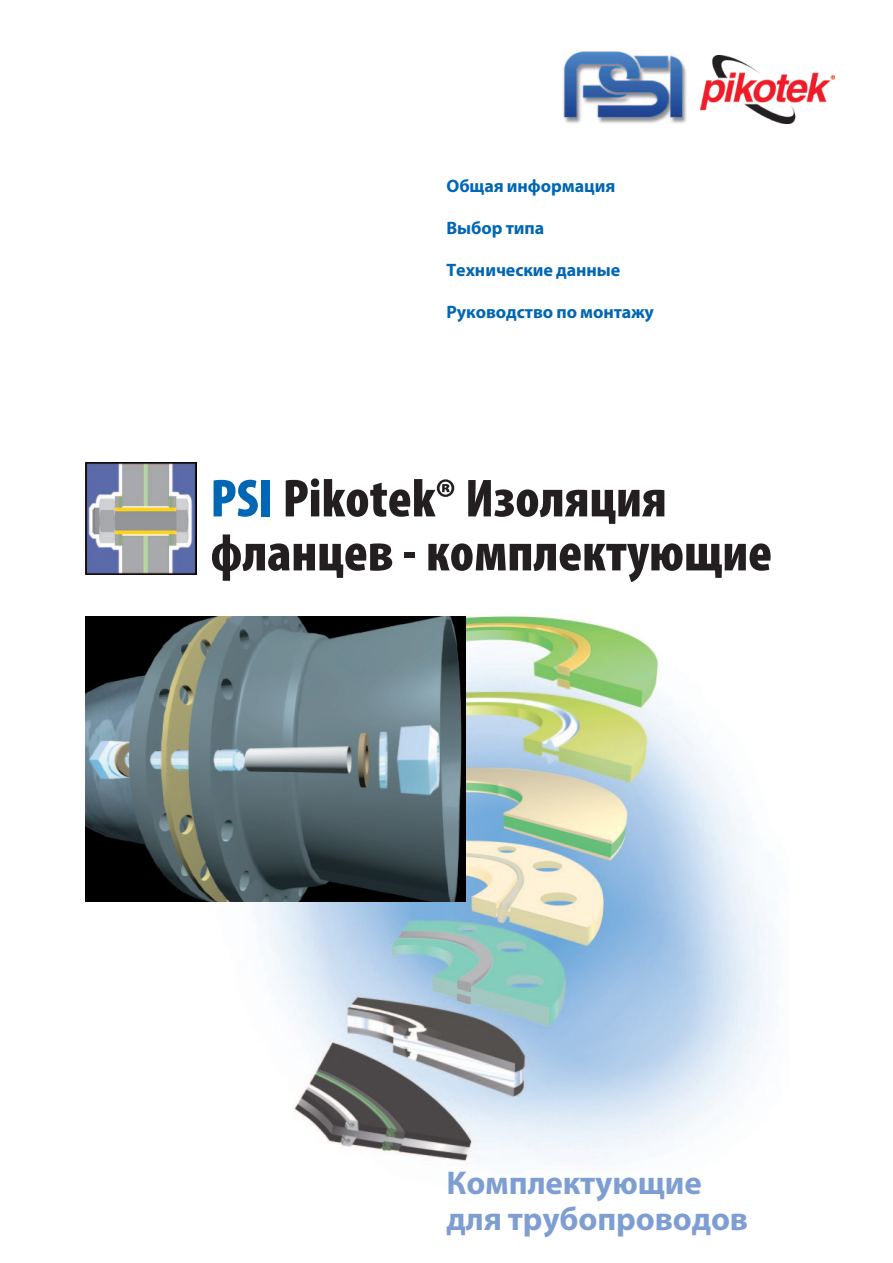
<style>
.page{position:relative;width:893px;height:1263px;background:#fff}
.page>*{position:absolute;margin:0;border:0;box-sizing:border-box;transform-origin:0 0}
.t1{font:900 condensed 54px/54px "Myriad Pro";color:#231f20}
.t2{font:700 33px/36px "Myriad Pro";letter-spacing:-.005em;color:#7e9ed2}
.t3{font:700 18px "Myriad Pro";letter-spacing:-.005em;color:#0166b3}
.s1{color:#0166b3}
</style>
<div class="page">
<img style="left:189px;top:556px;width:583px;height:607px">
<img style="left:85px;top:617px;width:380px;height:285px">
<img style="left:563px;top:51px;width:124px;height:73px">
<img style="left:700px;top:55px;width:134px;height:68px">
<img style="left:85px;top:463px;width:111px;height:111px">
<p class="t3" style="left:446px;top:176px;width:170px">Общая информация</p>
<p class="t3" style="left:446px;top:218px;width:99px">Выбор типа</p>
<p class="t3" style="left:446px;top:260px;width:175px">Технические данные</p>
<p class="t3" style="left:446px;top:302px;width:209px">Руководство по монтажу</p>
<h1 class="t1" style="left:210px;top:472px;width:563px"><span class="s1">PSI</span> Pikotek® Изоляция фланцев - комплектующие</h1>
<h2 class="t2" style="left:446px;top:1165px;width:303px">Комплектующие для трубопроводов</h2>
</div>
